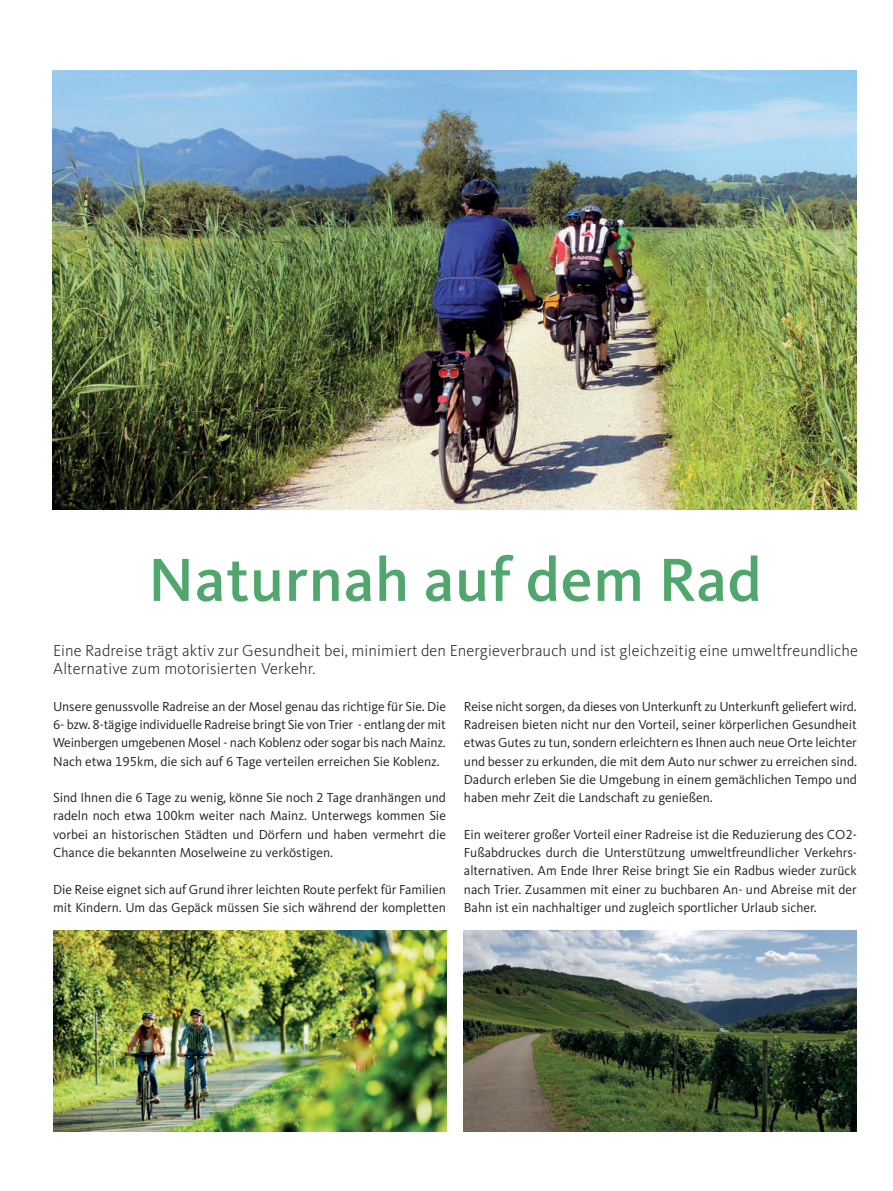
<style>
.page{position:relative;width:893px;height:1191px;background:#fff}
.page>*{position:absolute;margin:0;border:0;box-sizing:border-box;transform-origin:0 0}
.t1{font:500 63px "Kievit Pro";letter-spacing:.01em;color:#51a66e}
.t2{font:300 16.5px/18.3px "Kievit OT";letter-spacing:.01em;color:#231f20}
.t3{font:13.5px/18.3px "Kievit Pro";color:#231f20;text-align:justify}
</style>
<div class="page">
<img style="left:53px;top:930px;width:393px;height:201px">
<img style="left:52px;top:70px;width:805px;height:439px">
<img style="left:463px;top:930px;width:394px;height:201px">
<h1 class="t1" style="left:148px;top:542px;width:615px">Naturnah auf dem Rad</h1>
<p class="t2" style="left:53px;top:642px;width:806px">Eine Radreise trägt aktiv zur Gesundheit bei, minimiert den Energieverbrauch und ist gleichzeitig eine umweltfreundliche<br>Alternative zum motorisierten Verkehr.</p>
<p class="t3" style="left:53px;top:698px;width:394px">Unsere genussvolle Radreise an der Mosel genau das richtige für Sie. Die 6- bzw. 8-tägige individuelle Radreise bringt Sie von Trier - entlang der mit Weinbergen umgebenen Mosel - nach Koblenz oder sogar bis nach Mainz.<br>Nach etwa 195km, die sich auf 6 Tage verteilen erreichen Sie Koblenz.</p>
<p class="t3" style="left:53px;top:789px;width:394px">Sind Ihnen die 6 Tage zu wenig, könne Sie noch 2 Tage dranhängen und radeln noch etwa 100km weiter nach Mainz. Unterwegs kommen Sie vorbei an historischen Städten und Dörfern und haben vermehrt die Chance die bekannten Moselweine zu verköstigen.</p>
<p class="t3" style="left:53px;top:881px;width:394px">Die Reise eignet sich auf Grund ihrer leichten Route perfekt für Familien mit Kindern. Um das Gepäck müssen Sie sich während der kompletten</p>
<p class="t3" style="left:464px;top:698px;width:395px">Reise nicht sorgen, da dieses von Unterkunft zu Unterkunft geliefert wird.<br>Radreisen bieten nicht nur den Vorteil, seiner körperlichen Gesundheit etwas Gutes zu tun, sondern erleichtern es Ihnen auch neue Orte leichter und besser zu erkunden, die mit dem Auto nur schwer zu erreichen sind.<br>Dadurch erleben Sie die Umgebung in einem gemächlichen Tempo und haben mehr Zeit die Landschaft zu genießen.</p>
<p class="t3" style="left:464px;top:826px;width:394px">Ein weiterer großer Vorteil einer Radreise ist die Reduzierung des CO2- Fußabdruckes durch die Unterstützung umweltfreundlicher Verkehrs&shy;alternativen. Am Ende Ihrer Reise bringt Sie ein Radbus wieder zurück nach Trier. Zusammen mit einer zu buchbaren An- und Abreise mit der Bahn ist ein nachhaltiger und zugleich sportlicher Urlaub sicher.</p>
</div>
